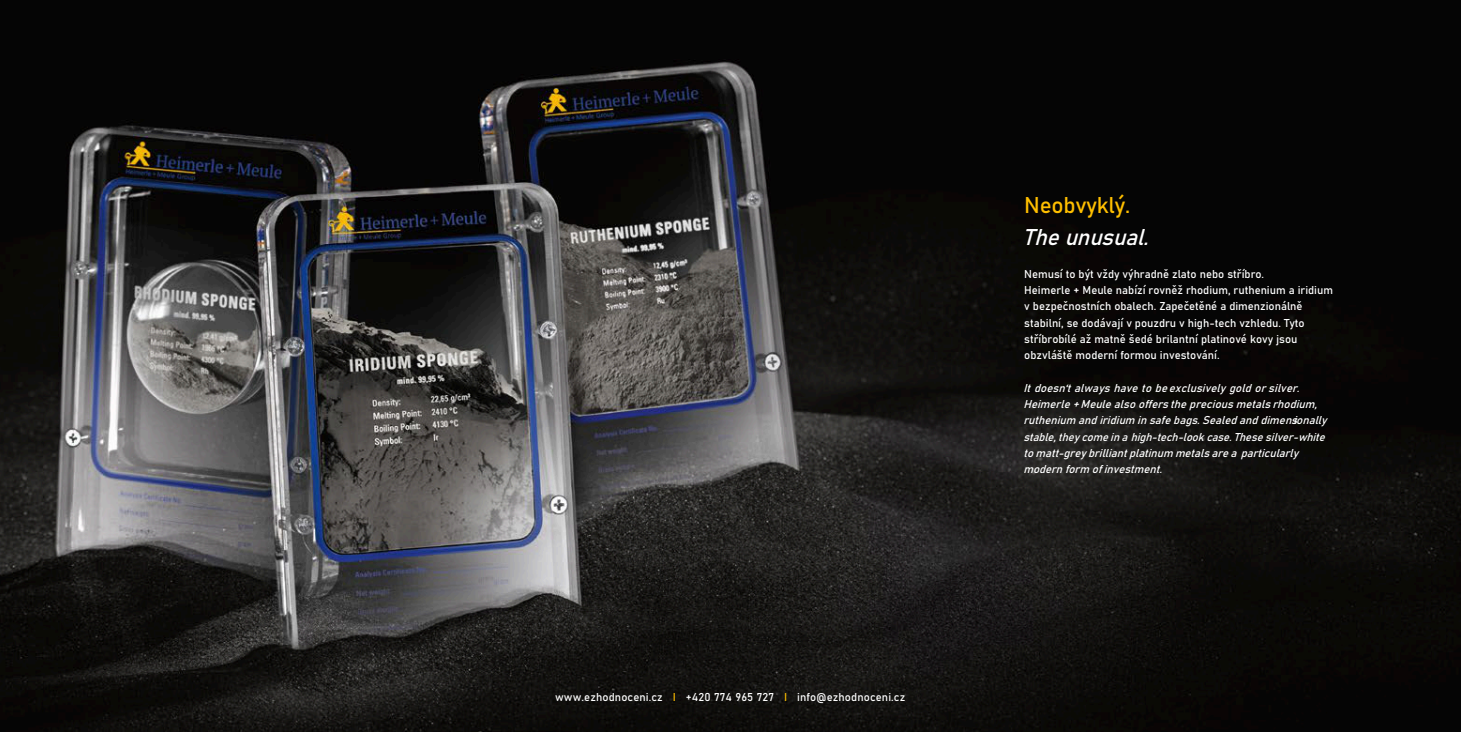
<style>
.page{position:relative;width:1461px;height:732px;background:#fff}
.page>*{position:absolute;margin:0;border:0;box-sizing:border-box;transform-origin:0 0}
.t1{font:italic 22.5px "Bahnschrift";color:#fff}
.t2{font:22.5px "Bahnschrift";letter-spacing:-.015em;color:#ffbf00}
.t3{font:11.25px/16.2px "Bahnschrift";color:#fff}
.t4{font:italic 11.25px/16.2px "Bahnschrift";color:#fff}
.s1{color:#ffbf00}
</style>
<div class="page">
<img style="left:0;top:1px;width:1460px;height:730px">
<p class="t3" style="left:555px;top:689px;width:352px">www.ezhodnoceni.cz <span class="s1">I</span> +420 774 965 727 <span class="s1">I</span> info@ezhodnoceni.cz</p>
<h1 class="t2" style="left:1024px;top:195px;width:107px">Neobvyklý.</h1>
<h1 class="t1" style="left:1022px;top:227px;width:133px">The unusual.</h1>
<p class="t3" style="left:1024px;top:266px;width:310px">Nemusí to být vždy výhradně zlato nebo stříbro.<br>Heimerle + Meule nabízí rovněž rhodium, ruthenium a iridium v bezpečnostních obalech. Zapečetěné a dimenzionálně stabilní, se dodávají v pouzdru v high-tech vzhledu. Tyto stříbrobílé až matně šedé brilantní platinové kovy jsou obzvláště moderní formou investování.</p>
<p class="t4" style="left:1023px;top:380px;width:308px">It doesn‘t always have to be exclusively gold orsilver.<br>Heimerle + Meule also offers the precious metals rhodium, ruthenium and iridium in safe bags.Sealed and dimensionally stable,theycome in a high-tech-look case.These silver-white to matt-greybrilliantplatinum metals are a particularly modern form ofinvestment.</p>
</div>
